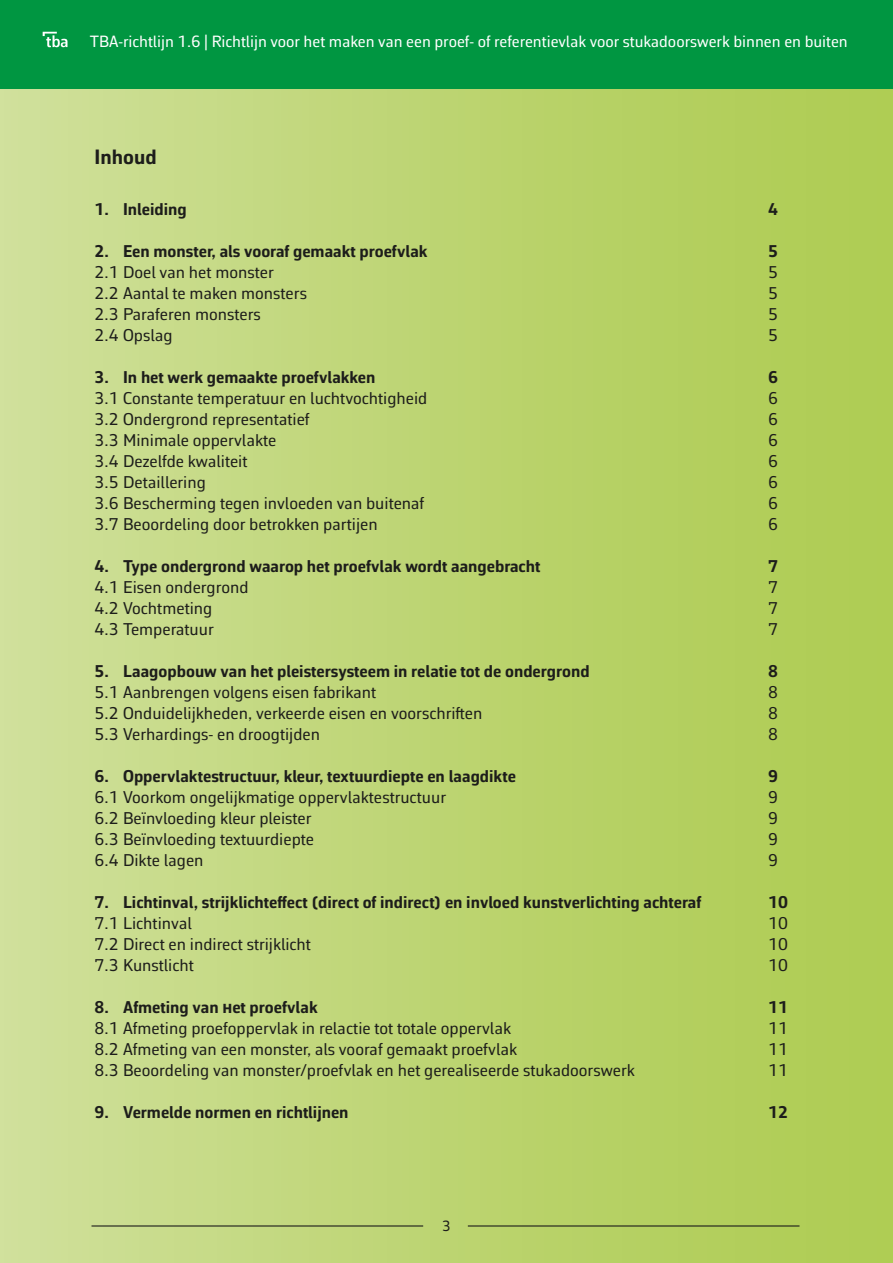
<style>
.page{position:relative;width:893px;height:1263px;background:#fff}
.page>*{position:absolute;margin:0;border:0;box-sizing:border-box;transform-origin:0 0}
.t1{font:700 21px "Corbeau Pro";color:#1d1d1b}
.t2{font:17.25px "Corbeau Pro";color:#1d1d1b}
.t3{font:700 17.25px "Corbeau Pro";color:#1d1d1b}
.t4{font:16.5px "Corbeau Pro";color:#fff}
.t5{font:15px "Corbeau Pro";color:#1d1d1b}
</style>
<div class="page">
<div style="left:0;top:0;width:893px;height:1263px;background:linear-gradient(to right,#cedf99,#accb4e)"></div>
<div style="left:0;top:0;width:893px;height:88px;background:#009641"></div>
<svg style="left:43px;top:32px;width:24px;height:15px"></svg>
<hr style="left:92px;top:1225px;width:331px;height:1px;background:#1d1d1b">
<hr style="left:468px;top:1225px;width:331px;height:1px;background:#1d1d1b">
<p class="t4" style="left:90px;top:30px;width:759px">TBA-richtlijn 1.6 | Richtlijn voor het maken van een proef- of referentievlak voor stukadoorswerk binnen en buiten</p>
<p class="t1" style="left:95px;top:143px;width:64px">Inhoud</p>
<p class="t3" style="left:95px;top:198px;width:94px">1. Inleiding</p>
<p class="t3" style="left:768px;top:198px;width:11px">4</p>
<p class="t3" style="left:95px;top:240px;width:334px">2. Een monster, als vooraf gemaakt proefvlak</p>
<p class="t3" style="left:768px;top:240px;width:11px">5</p>
<p class="t2" style="left:95px;top:261px;width:181px">2.1 Doel van het monster</p>
<p class="t2" style="left:768px;top:261px;width:11px">5</p>
<p class="t2" style="left:95px;top:282px;width:214px">2.2 Aantal te maken monsters</p>
<p class="t2" style="left:768px;top:282px;width:11px">5</p>
<p class="t2" style="left:95px;top:303px;width:168px">2.3 Paraferen monsters</p>
<p class="t2" style="left:768px;top:303px;width:11px">5</p>
<p class="t2" style="left:95px;top:324px;width:80px">2.4 Opslag</p>
<p class="t2" style="left:768px;top:324px;width:11px">5</p>
<p class="t3" style="left:95px;top:366px;width:282px">3. In het werk gemaakte proefvlakken</p>
<p class="t3" style="left:768px;top:366px;width:11px">6</p>
<p class="t2" style="left:95px;top:387px;width:334px">3.1 Constante temperatuur en luchtvochtigheid</p>
<p class="t2" style="left:768px;top:387px;width:11px">6</p>
<p class="t2" style="left:95px;top:408px;width:216px">3.2 Ondergrond representatief</p>
<p class="t2" style="left:768px;top:408px;width:11px">6</p>
<p class="t2" style="left:95px;top:429px;width:183px">3.3 Minimale oppervlakte</p>
<p class="t2" style="left:768px;top:429px;width:11px">6</p>
<p class="t2" style="left:95px;top:450px;width:154px">3.4 Dezelfde kwaliteit</p>
<p class="t2" style="left:768px;top:450px;width:11px">6</p>
<p class="t2" style="left:95px;top:471px;width:113px">3.5 Detaillering</p>
<p class="t2" style="left:768px;top:471px;width:11px">6</p>
<p class="t2" style="left:95px;top:492px;width:331px">3.6 Bescherming tegen invloeden van buitenaf</p>
<p class="t2" style="left:768px;top:492px;width:11px">6</p>
<p class="t2" style="left:95px;top:513px;width:285px">3.7 Beoordeling door betrokken partijen</p>
<p class="t2" style="left:768px;top:513px;width:11px">6</p>
<p class="t3" style="left:95px;top:555px;width:447px">4. Type ondergrond waarop het proefvlak wordt aangebracht</p>
<p class="t3" style="left:768px;top:555px;width:11px">7</p>
<p class="t2" style="left:95px;top:576px;width:155px">4.1 Eisen ondergrond</p>
<p class="t2" style="left:768px;top:576px;width:11px">7</p>
<p class="t2" style="left:95px;top:597px;width:119px">4.2 Vochtmeting</p>
<p class="t2" style="left:768px;top:597px;width:11px">7</p>
<p class="t2" style="left:95px;top:618px;width:121px">4.3 Temperatuur</p>
<p class="t2" style="left:768px;top:618px;width:11px">7</p>
<p class="t3" style="left:95px;top:660px;width:497px">5. Laagopbouw van het pleistersysteem in relatie tot de ondergrond</p>
<p class="t3" style="left:768px;top:660px;width:11px">8</p>
<p class="t2" style="left:95px;top:681px;width:283px">5.1 Aanbrengen volgens eisen fabrikant</p>
<p class="t2" style="left:768px;top:681px;width:11px">8</p>
<p class="t2" style="left:95px;top:702px;width:389px">5.2 Onduidelijkheden, verkeerde eisen en voorschriften</p>
<p class="t2" style="left:768px;top:702px;width:11px">8</p>
<p class="t2" style="left:95px;top:723px;width:227px">5.3 Verhardings- en droogtijden</p>
<p class="t2" style="left:768px;top:723px;width:11px">8</p>
<p class="t3" style="left:95px;top:765px;width:423px">6. Oppervlaktestructuur, kleur, textuurdiepte en laagdikte</p>
<p class="t3" style="left:768px;top:765px;width:11px">9</p>
<p class="t2" style="left:95px;top:786px;width:353px">6.1 Voorkom ongelijkmatige oppervlaktestructuur</p>
<p class="t2" style="left:768px;top:786px;width:11px">9</p>
<p class="t2" style="left:95px;top:807px;width:218px">6.2 Beïnvloeding kleur pleister</p>
<p class="t2" style="left:768px;top:807px;width:11px">9</p>
<p class="t2" style="left:95px;top:828px;width:221px">6.3 Beïnvloeding textuurdiepte</p>
<p class="t2" style="left:768px;top:828px;width:11px">9</p>
<p class="t2" style="left:95px;top:849px;width:110px">6.4 Dikte lagen</p>
<p class="t2" style="left:768px;top:849px;width:11px">9</p>
<p class="t3" style="left:95px;top:891px;width:608px">7. Lichtinval, strijklichteffect (direct of indirect) en invloed kunstverlichting achteraf</p>
<p class="t3" style="left:768px;top:891px;width:21px">10</p>
<p class="t2" style="left:95px;top:912px;width:99px">7.1 Lichtinval</p>
<p class="t2" style="left:768px;top:912px;width:21px">10</p>
<p class="t2" style="left:95px;top:933px;width:218px">7.2 Direct en indirect strijklicht</p>
<p class="t2" style="left:768px;top:933px;width:21px">10</p>
<p class="t2" style="left:95px;top:954px;width:101px">7.3 Kunstlicht</p>
<p class="t2" style="left:768px;top:954px;width:21px">10</p>
<p class="t3" style="left:95px;top:996px;width:225px">8. Afmeting van Het proefvlak</p>
<p class="t3" style="left:768px;top:996px;width:21px">11</p>
<p class="t2" style="left:95px;top:1017px;width:418px">8.1 Afmeting proefoppervlak in relactie tot totale oppervlak</p>
<p class="t2" style="left:768px;top:1017px;width:21px">11</p>
<p class="t2" style="left:95px;top:1038px;width:424px">8.2 Afmeting van een monster, als vooraf gemaakt proefvlak</p>
<p class="t2" style="left:768px;top:1038px;width:21px">11</p>
<p class="t2" style="left:95px;top:1059px;width:542px">8.3 Beoordeling van monster/proefvlak en het gerealiseerde stukadoorswerk</p>
<p class="t2" style="left:768px;top:1059px;width:21px">11</p>
<p class="t3" style="left:95px;top:1101px;width:256px">9. Vermelde normen en richtlijnen</p>
<p class="t3" style="left:768px;top:1101px;width:21px">12</p>
<p class="t5" style="left:442px;top:1216px;width:10px">3</p>
</div>
